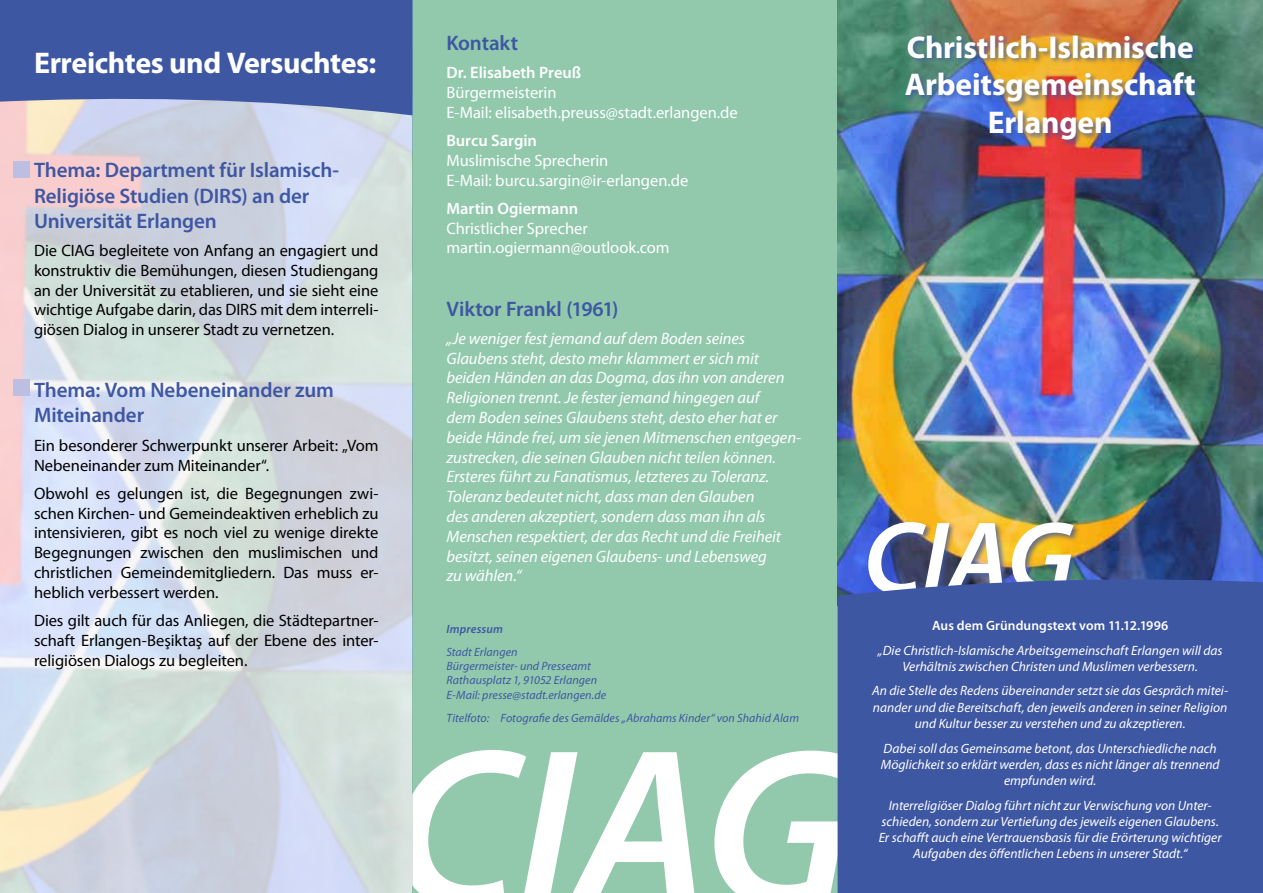
<style>
.page{position:relative;width:1263px;height:893px;background:#fff}
.page>*{position:absolute;margin:0;border:0;box-sizing:border-box;transform-origin:0 0}
.t1{font:italic 600 227.85px "Myriad Pro";color:#fff}
.t2{font:italic 600 103.8px "Myriad Pro";color:#fff}
.t3{font:700 31.5px/37.8px "Myriad Pro";letter-spacing:-.005em;color:#fff;text-align:center}
.t4{font:700 30px "Myriad Pro";letter-spacing:-.015em;color:#fff}
.t5{font:600 21px/25.2px "Myriad Pro";letter-spacing:-.005em;color:#3e57a3}
.t6{font:16.5px/19.8px "Myriad Pro";letter-spacing:-.005em;color:#000;text-align:justify}
.t7{font:italic 16.5px/19.8px "Myriad Pro";letter-spacing:-.005em;color:#fff}
.t8{font:16.5px/19.8px "Myriad Pro";letter-spacing:-.005em;color:#fff}
.t9{font:600 16.5px "Myriad Pro";letter-spacing:-.005em;color:#fff}
.t10{font:italic 13.5px/16.2px "Myriad Pro";color:#fff;text-align:center}
.t11{font:600 13.5px "Myriad Pro";letter-spacing:.005em;color:#fff}
.t12{font:italic 12px/14.4px "Myriad Pro";letter-spacing:.005em;color:#3e57a3}
.t13{font:italic 600 12px "Myriad Pro";letter-spacing:.015em;color:#3e57a3}
</style>
<div class="page">
<div style="left:412px;top:0;width:425px;height:893px;background:#92c9ad"></div>
<img style="left:837px;top:0;width:426px;height:577px">
<div style="left:867px;top:521px;width:214px;height:81px;background:#3e57a3;opacity:.75"></div>
<div style="left:837px;top:577px;width:426px;height:316px;background:#3e57a3"></div>
<svg style="left:0;top:0;width:412px;height:115px;background:#4e64a9"></svg>
<div style="left:14px;top:162px;width:16px;height:16px;background:#bdbfe2"></div>
<div style="left:14px;top:380px;width:16px;height:16px;background:#bdbfe2"></div>
<div style="left:904px;top:33px;width:298px;height:114px;background:#3e57a3;opacity:.75"></div>
<h3 class="t4" style="left:34px;top:44px;width:344px">Erreichtes und Versuchtes:</h3>
<p class="t5" style="left:34px;top:157px;width:307px">Thema: Department für Islamisch-<br>Religiöse Studien (DIRS) an der<br>Universität Erlangen</p>
<p class="t6" style="left:34px;top:240px;width:346px">Die CIAG begleitete von Anfang an engagiert und konstruktiv die Bemühungen, diesen Studiengang an der Universität zu etablieren, und sie sieht eine wichtige Aufgabe darin, das DIRS mit dem interreli&shy;giösen Dialog in unserer Stadt zu vernetzen.</p>
<p class="t5" style="left:34px;top:377px;width:302px">Thema: Vom Nebeneinander zum<br>Miteinander</p>
<p class="t6" style="left:34px;top:435px;width:346px">Ein besonderer Schwerpunkt unserer Arbeit: „Vom<br>Nebeneinander zum Miteinander“.</p>
<p class="t6" style="left:34px;top:483px;width:346px">Obwohl es gelungen ist, die Begegnungen zwi&shy;schen Kirchen- und Gemeindeaktiven erheblich zu intensivieren, gibt es noch viel zu wenige direkte Begegnungen zwischen den muslimischen und christlichen Gemeindemitgliedern. Das muss er&shy;heblich verbessert werden.</p>
<p class="t6" style="left:34px;top:610px;width:346px">Dies gilt auch für das Anliegen, die Städtepartner&shy;schaft Erlangen-Beşiktaş auf der Ebene des inter&shy;religiösen Dialogs zu begleiten.</p>
<p class="t5" style="left:446px;top:30px;width:73px">Kontakt</p>
<p class="t9" style="left:446px;top:62px;width:136px">Dr. Elisabeth Preuß</p>
<p class="t8" style="left:446px;top:82px;width:293px">Bürgermeisterin<br>E-Mail: elisabeth.preuss@stadt.erlangen.de</p>
<p class="t9" style="left:446px;top:130px;width:92px">Burcu Sargin</p>
<p class="t8" style="left:446px;top:150px;width:243px">Muslimische Sprecherin<br>E-Mail: burcu.sargin@ir-erlangen.de</p>
<p class="t9" style="left:446px;top:198px;width:133px">Martin Ogiermann</p>
<p class="t8" style="left:446px;top:218px;width:225px">Christlicher Sprecher martin.ogiermann@outlook.com</p>
<p class="t5" style="left:446px;top:295px;width:173px">Viktor Frankl (1961)</p>
<p class="t7" style="left:446px;top:328px;width:356px">„Je weniger fest jemand auf dem Boden seines Glaubens steht, desto mehr klammert er sich mit beiden Händen an das Dogma, das ihn von anderen Religionen trennt. Je fester jemand hingegen auf<br>dem Boden seines Glaubens steht, desto eher hat er beide Hände frei, um sie jenen Mitmenschen entgegen&shy;zustrecken, die seinen Glauben nicht teilen können.<br>Ersteres führt zu Fanatismus, letzteres zu Toleranz.<br>Toleranz bedeutet nicht, dass man den Glauben<br>des anderen akzeptiert, sondern dass man ihn als Menschen respektiert, der das Recht und die Freiheit besitzt, seinen eigenen Glaubens- und Lebensweg<br>zu wählen.“</p>
<p class="t13" style="left:446px;top:621px;width:58px">Impressum</p>
<p class="t12" style="left:446px;top:644px;width:161px">Stadt Erlangen<br>Bürgermeister- und Presseamt<br>Rathausplatz 1, 91052 Erlangen<br>E-Mail: presse@stadt.erlangen.de</p>
<p class="t12" style="left:446px;top:710px;width:354px">Titelfoto: Fotografie des Gemäldes „Abrahams Kinder“ von Shahid Alam</p>
<h1 class="t1" style="left:388px;top:684px;width:465px">CIAG</h1>
<h3 class="t3" style="left:905px;top:27px;width:292px">Christlich-Islamische<br>Arbeitsgemeinschaft<br>Erlangen</h3>
<h2 class="t2" style="left:863px;top:492px;width:213px">CIAG</h2>
<p class="t11" style="left:932px;top:617px;width:238px">Aus dem Gründungstext vom 11.12.1996</p>
<p class="t10" style="left:878px;top:642px;width:346px">„Die Christlich-Islamische Arbeitsgemeinschaft Erlangen will das<br>Verhältnis zwischen Christen und Muslimen verbessern.</p>
<p class="t10" style="left:872px;top:683px;width:358px">An die Stelle des Redens übereinander setzt sie das Gespräch mitei&shy;nander und die Bereitschaft, den jeweils anderen in seiner Religion und Kultur besser zu verstehen und zu akzeptieren.</p>
<p class="t10" style="left:881px;top:740px;width:340px">Dabei soll das Gemeinsame betont, das Unterschiedliche nach<br>Möglichkeit so erklärt werden, dass es nicht länger als trennend empfunden wird.</p>
<p class="t10" style="left:879px;top:797px;width:345px">Interreligiöser Dialog führt nicht zur Verwischung von Unter&shy;schieden, sondern zur Vertiefung des jeweils eigenen Glaubens.<br>Er schafft auch eine Vertrauensbasis für die Erörterung wichtiger Aufgaben des öffentlichen Lebens in unserer Stadt.“</p>
</div>
